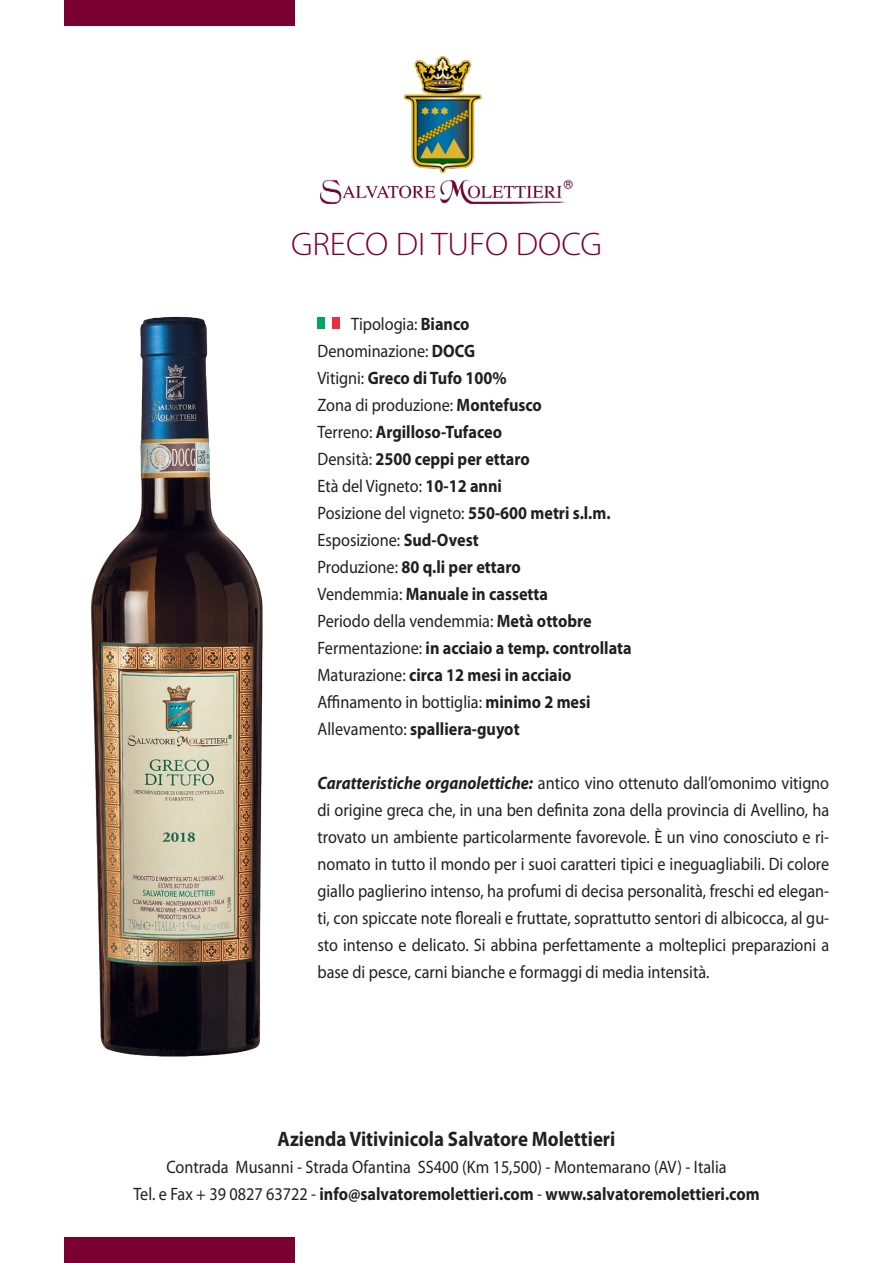
<style>
.page{position:relative;width:893px;height:1263px;background:#fff}
.page>*{position:absolute;margin:0;border:0;box-sizing:border-box;transform-origin:0 0}
.t1{font:300 32.85px "Myriad Pro";color:#7a0032;scale:1.05 1}
.t2{font:700 21px "Myriad Pro";color:#231f20;scale:.9 1}
.t3{font:18px/27px "Myriad Pro";color:#231f20;text-align:justify;scale:.9 1}
.t4{font:700 18px/27px "Myriad Pro";color:#231f20;scale:.9 1}
.s1{font-weight:400}
.s2{font-weight:700;font-style:italic}
.s3{font-weight:700}
</style>
<div class="page">
<div style="left:64px;top:0;width:231px;height:26px;background:#7a0032"></div>
<div style="left:64px;top:1237px;width:231px;height:26px;background:#7a0032"></div>
<div style="left:317px;top:317px;width:8px;height:11px;background:#00a760"></div>
<div style="left:333px;top:317px;width:7px;height:11px;background:#ee2c3c"></div>
<img style="left:91px;top:316px;width:172px;height:741px">
<img style="left:320px;top:55px;width:253px;height:150px">
<h1 class="t1" style="left:291px;top:224px;width:298px">GRECO DI TUFO DOCG</h1>
<p class="t4" style="left:317px;top:310px;width:351px;text-indent:34px"><span class="s1">Tipologia:</span> Bianco<br><span class="s1">Denominazione:</span> DOCG<br><span class="s1">Vitigni:</span> Greco di Tufo 100%<br><span class="s1">Zona di produzione:</span> Montefusco<br><span class="s1">Terreno:</span> Argilloso-Tufaceo<br><span class="s1">Densità:</span> 2500 ceppi per ettaro<br><span class="s1">Età del Vigneto:</span> 10-12 anni<br><span class="s1">Posizione del vigneto:</span> 550-600 metri s.l.m.<br><span class="s1">Esposizione:</span> Sud-Ovest<br><span class="s1">Produzione:</span> 80 q.li per ettaro<br><span class="s1">Vendemmia:</span> Manuale in cassetta<br><span class="s1">Periodo della vendemmia:</span> Metà ottobre<br><span class="s1">Fermentazione:</span> in acciaio a temp. controllata<br><span class="s1">Maturazione:</span> circa 12 mesi in acciaio<br><span class="s1">Affinamento in bottiglia:</span> minimo 2 mesi<br><span class="s1">Allevamento:</span> spalliera-guyot</p>
<p class="t3" style="left:317px;top:769px;width:570px"><span class="s2">Caratteristiche organolettiche:</span> antico vino ottenuto dall’omonimo vitigno di origine greca che, in una ben definita zona della provincia di Avellino, ha trovato un ambiente particolarmente favorevole. È un vino conosciuto e ri&shy;nomato in tutto il mondo per i suoi caratteri tipici e ineguagliabili. Di colore giallo paglierino intenso, ha profumi di decisa personalità, freschi ed elegan&shy;ti, con spiccate note floreali e fruttate, soprattutto sentori di albicocca, al gu&shy;sto intenso e delicato. Si abbina perfettamente a molteplici preparazioni a base di pesce, carni bianche e formaggi di media intensità.</p>
<p class="t2" style="left:278px;top:1125px;width:377px">Azienda Vitivinicola Salvatore Molettieri</p>
<p class="t3" style="left:133px;top:1153px;width:697px;text-align:center">Contrada Musanni - Strada Ofantina SS400 (Km 15,500) - Montemarano (AV) - Italia<br>Tel. e Fax + 39 0827 63722 - <span class="s3">info@salvatoremolettieri.com</span> - <span class="s3">www.salvatoremolettieri.com</span></p>
</div>
